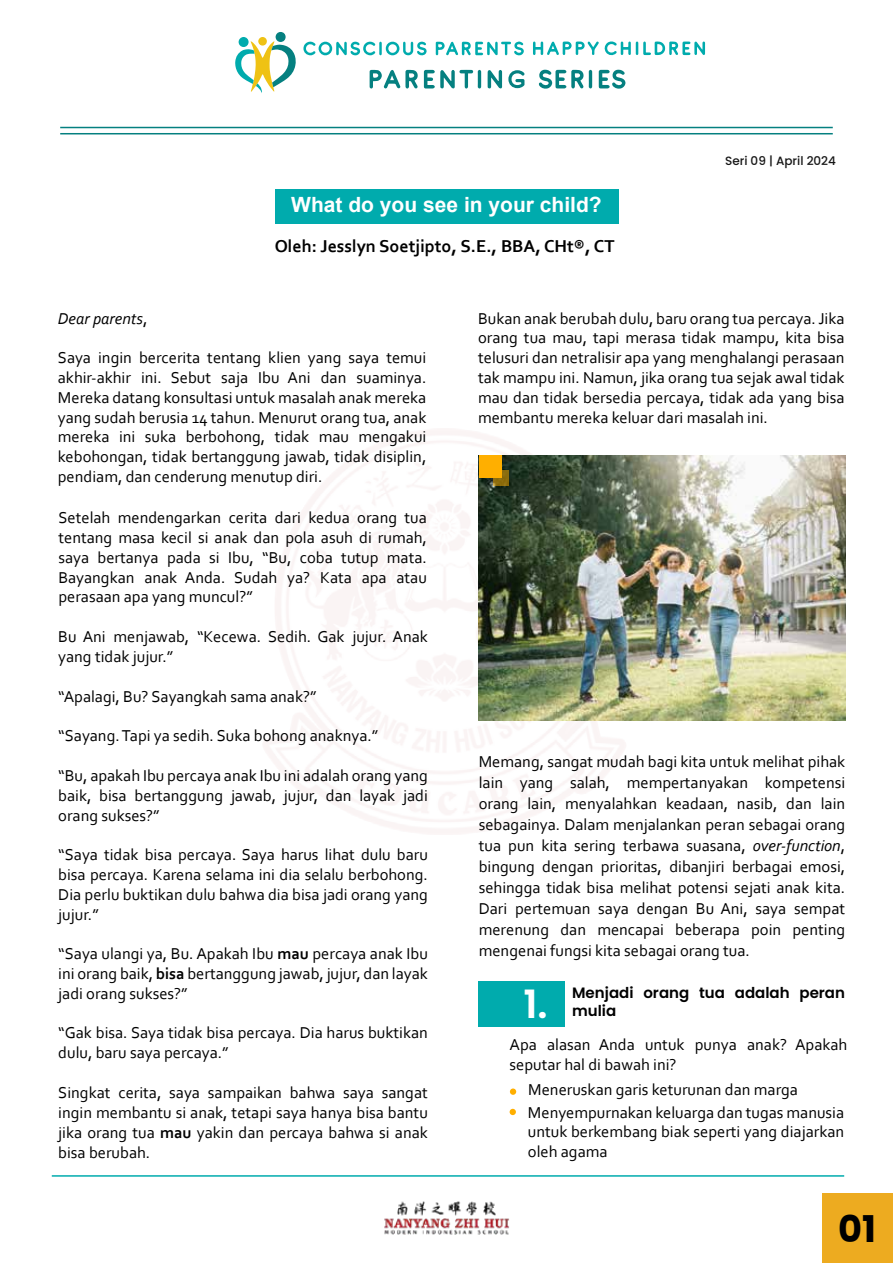
<style>
.page{position:relative;width:893px;height:1263px;background:#fff}
.page>*{position:absolute;margin:0;border:0;box-sizing:border-box;transform-origin:0 0}
.t1{font:600 39px "Poppins";color:#fff}
.t2{font:700 36.9px "Poppins";color:#000}
.t3{font:700 21px "Arial";color:#fff}
.t4{font:700 18px "Corbel";color:#000}
.t5{font:16.5px/19.8px "Corbel";color:#000;text-align:justify}
.t6{font:italic 16.5px "Corbel";color:#000}
.t7{font:600 15px/18px "Poppins";color:#000}
.t8{font:500 12px "Poppins";color:#161616}
.s1{font-style:normal}
.s2{font-weight:700}
.s3{font-style:italic}
</style>
<div class="page">
<div style="left:275px;top:189px;width:343px;height:35px;background:#00abad"></div>
<img style="left:264px;top:431px;width:363px;height:402px">
<svg style="left:239px;top:37px;width:10px;height:10px"></svg>
<div style="left:276px;top:32px;width:10px;height:10px;background:#058080;border-radius:50%"></div>
<div style="left:258px;top:37px;width:9px;height:9px;background:#efc214;border-radius:50%"></div>
<svg style="left:235px;top:41px;width:61px;height:52px"></svg>
<svg style="left:436px;top:42px;width:88px;height:14px"></svg>
<svg style="left:303px;top:41px;width:124px;height:15px"></svg>
<svg style="left:533px;top:41px;width:172px;height:15px"></svg>
<svg style="left:599px;top:69px;width:26px;height:20px"></svg>
<svg style="left:539px;top:69px;width:53px;height:20px"></svg>
<hr style="left:60px;top:127px;width:773px;height:1px;background:#058080">
<hr style="left:60px;top:133px;width:773px;height:1px;background:#058080">
<svg style="left:488px;top:70px;width:14px;height:19px"></svg>
<svg style="left:370px;top:70px;width:48px;height:19px"></svg>
<svg style="left:424px;top:70px;width:57px;height:19px"></svg>
<svg style="left:508px;top:70px;width:17px;height:18px"></svg>
<img style="left:384px;top:1201px;width:125px;height:34px">
<div style="left:822px;top:1193px;width:71px;height:70px;background:#edab20"></div>
<hr style="left:52px;top:1175px;width:792px;height:2px;background:#00abad">
<div style="left:479px;top:981px;width:86px;height:46px;background:#00abad"></div>
<svg style="left:510px;top:1109px;width:6px;height:6px"></svg>
<div style="left:510px;top:1088px;width:6px;height:7px;background:#ffaf00;border-radius:50%"></div>
<img style="left:479px;top:455px;width:366px;height:265px">
<div style="left:479px;top:455px;width:22px;height:23px;background:#ffaf00"></div>
<svg style="left:494px;top:470px;width:15px;height:16px"></svg>
<p class="t3" style="left:291px;top:190px;width:312px">What do you see in your child?</p>
<p class="t4" style="left:275px;top:235px;width:341px">Oleh: Jesslyn Soetjipto, S.E., BBA, CHt®, CT</p>
<p class="t8" style="left:725px;top:154px;width:112px">Seri 09 | April 2024</p>
<p class="t6" style="left:58px;top:308px;width:91px">Dear parents<span class="s1">,</span></p>
<p class="t5" style="left:58px;top:347px;width:370px">Saya ingin bercerita tentang klien yang saya temui akhir-akhir ini. Sebut saja Ibu Ani dan suaminya.<br>Mereka datang konsultasi untuk masalah anak mereka yang sudah berusia 14 tahun. Menurut orang tua, anak mereka ini suka berbohong, tidak mau mengakui kebohongan, tidak bertanggung jawab, tidak disiplin, pendiam, dan cenderung menutup diri.</p>
<p class="t5" style="left:58px;top:507px;width:370px">Setelah mendengarkan cerita dari kedua orang tua tentang masa kecil si anak dan pola asuh di rumah, saya bertanya pada si Ibu, “Bu, coba tutup mata.<br>Bayangkan anak Anda. Sudah ya? Kata apa atau perasaan apa yang muncul?”</p>
<p class="t5" style="left:58px;top:627px;width:371px">Bu Ani menjawab, “Kecewa. Sedih. Gak jujur. Anak yang tidak jujur.”</p>
<p class="t5" style="left:58px;top:686px;width:260px">“Apalagi, Bu? Sayangkah sama anak?”</p>
<p class="t5" style="left:58px;top:726px;width:321px">“Sayang. Tapi ya sedih. Suka bohong anaknya.”</p>
<p class="t5" style="left:58px;top:765px;width:371px">“Bu, apakah Ibu percaya anak Ibu ini adalah orang yang baik, bisa bertanggung jawab, jujur, dan layak jadi orang sukses?”</p>
<p class="t5" style="left:58px;top:844px;width:371px">“Saya tidak bisa percaya. Saya harus lihat dulu baru bisa percaya. Karena selama ini dia selalu berbohong.<br>Dia perlu buktikan dulu bahwa dia bisa jadi orang yang jujur.”</p>
<p class="t5" style="left:58px;top:943px;width:371px">“Saya ulangi ya, Bu. Apakah Ibu <span class="s2">mau</span> percaya anak Ibu ini orang baik, <span class="s2">bisa</span> bertanggung jawab, jujur, dan layak jadi orang sukses?”</p>
<p class="t5" style="left:58px;top:1023px;width:371px">“Gak bisa. Saya tidak bisa percaya. Dia harus buktikan dulu, baru saya percaya.”</p>
<p class="t5" style="left:58px;top:1082px;width:371px">Singkat cerita, saya sampaikan bahwa saya sangat ingin membantu si anak, tetapi saya hanya bisa bantu jika orang tua <span class="s2">mau</span> yakin dan percaya bahwa si anak bisa berubah.</p>
<p class="t5" style="left:478px;top:308px;width:368px">Bukan anak berubah dulu, baru orang tua percaya. Jika orang tua mau, tapi merasa tidak mampu, kita bisa telusuri dan netralisir apa yang menghalangi perasaan tak mampu ini. Namun, jika orang tua sejak awal tidak mau dan tidak bersedia percaya, tidak ada yang bisa membantu mereka keluar dari masalah ini.</p>
<p class="t5" style="left:479px;top:750px;width:368px;line-height:21px">Memang, sangat mudah bagi kita untuk melihat pihak lain yang salah, mempertanyakan kompetensi orang lain, menyalahkan keadaan, nasib, dan lain sebagainya. Dalam menjalankan peran sebagai orang tua pun kita sering terbawa suasana, <span class="s3">over-function</span>, bingung dengan prioritas, dibanjiri berbagai emosi, sehingga tidak bisa melihat potensi sejati anak kita.<br>Dari pertemuan saya dengan Bu Ani, saya sempat merenung dan mencapai beberapa poin penting mengenai fungsi kita sebagai orang tua.</p>
<p class="t7" style="left:572px;top:984px;width:274px">Menjadi orang tua adalah peran mulia</p>
<h1 class="t1" style="left:523px;top:981px;width:26px">1.</h1>
<p class="t5" style="left:510px;top:1034px;width:339px">Apa alasan Anda untuk punya anak? Apakah seputar hal di bawah ini?</p>
<p class="t5" style="left:528px;top:1078px;width:318px;line-height:22.6px">Meneruskan garis keturunan dan marga<br>Menyempurnakan keluarga dan tugas manusia</p>
<p class="t5" style="left:528px;top:1122px;width:318px">untuk berkembang biak seperti yang diajarkan oleh agama</p>
<h2 class="t2" style="left:838px;top:1208px;width:39px">01</h2>
</div>
